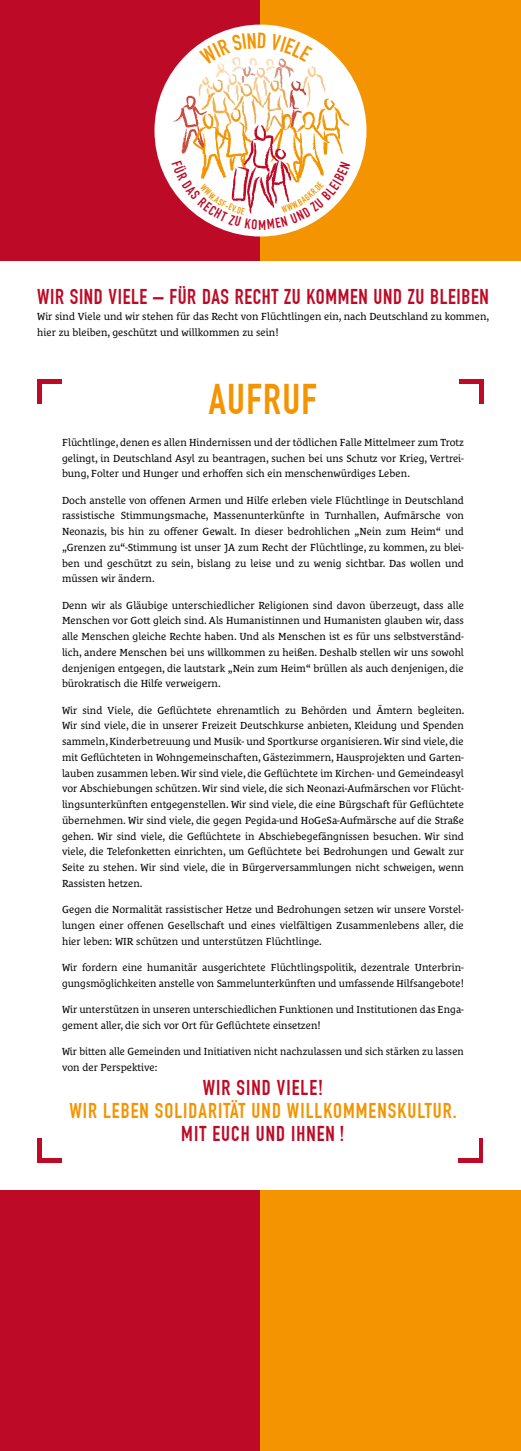
<style>
.page{position:relative;width:521px;height:1451px;background:#fff}
.page>*{position:absolute;margin:0;border:0;box-sizing:border-box;transform-origin:0 0}
.t1{font:700 42px "DIN Condensed";letter-spacing:.03em;color:#f39400}
.t2{font:700 21px "DIN Condensed";letter-spacing:.03em;color:#bd0a26}
.t3{font:700 21px "DIN Condensed";letter-spacing:.05em;color:#f39400}
.t4{font:700 21px "DIN Condensed";letter-spacing:.05em;color:#bd0a26}
.t5{font:10.5px/15.8px "Le Monde Courrier";color:#000;text-align:justify}
</style>
<div class="page">
<div style="left:0;top:0;width:260px;height:261px;background:#bd0a26"></div>
<div style="left:260px;top:0;width:261px;height:261px;background:#f39400"></div>
<div style="left:154px;top:25px;width:212px;height:212px;background:#fff;border-radius:50%"></div>
<div style="left:37px;top:379px;width:25px;height:25px;background:#bd0a26"></div>
<div style="left:42px;top:384px;width:21px;height:20px;background:#fff"></div>
<div style="left:459px;top:379px;width:25px;height:25px;background:#bd0a26"></div>
<div style="left:458px;top:384px;width:21px;height:20px;background:#fff"></div>
<div style="left:0;top:1191px;width:260px;height:260px;background:#bd0a26"></div>
<div style="left:260px;top:1191px;width:261px;height:260px;background:#f39400"></div>
<div style="left:458px;top:1138px;width:25px;height:25px;background:#bd0a26"></div>
<div style="left:458px;top:1137px;width:20px;height:21px;background:#fff"></div>
<div style="left:37px;top:1138px;width:25px;height:25px;background:#bd0a26"></div>
<div style="left:42px;top:1137px;width:20px;height:21px;background:#fff"></div>
<svg style="left:172px;top:32px;width:178px;height:198px"></svg>
<h2 class="t2" style="left:37px;top:284px;width:453px">WIR SIND VIELE – FÜR DAS RECHT ZU KOMMEN UND ZU BLEIBEN</h2>
<p class="t5" style="left:37px;top:308px;width:453px">Wir sind Viele und wir stehen für das Recht von Flüchtlingen ein, nach Deutschland zu kommen, hier zu bleiben, geschützt und willkommen zu sein!</p>
<h1 class="t1" style="left:209px;top:375px;width:110px">AUFRUF</h1>
<p class="t5" style="left:62px;top:434px;width:403px">Flüchtlinge, denen es allen Hindernissen und der tödlichen Falle Mittelmeer zum Trotz gelingt, in Deutschland Asyl zu beantragen, suchen bei uns Schutz vor Krieg, Vertrei&shy;bung, Folter und Hunger und erhoffen sich ein menschenwürdiges Leben.</p>
<p class="t5" style="left:62px;top:492px;width:403px">Doch anstelle von offenen Armen und Hilfe erleben viele Flüchtlinge in Deutschland rassistische Stimmungsmache, Massenunterkünfte in Turnhallen, Aufmärsche von Neonazis, bis hin zu offener Gewalt. In dieser bedrohlichen „Nein zum Heim“ und „Grenzen zu“-Stimmung ist unser JA zum Recht der Flüchtlinge, zu kommen, zu blei&shy;ben und geschützt zu sein, bislang zu leise und zu wenig sichtbar. Das wollen und müssen wir ändern.</p>
<p class="t5" style="left:62px;top:597px;width:403px">Denn wir als Gläubige unterschiedlicher Religionen sind davon überzeugt, dass alle Menschen vor Gott gleich sind. Als Humanistinnen und Humanisten glauben wir, dass alle Menschen gleiche Rechte haben. Und als Menschen ist es für uns selbstverständ&shy;lich, andere Menschen bei uns willkommen zu heißen. Deshalb stellen wir uns sowohl denjenigen entgegen, die lautstark „Nein zum Heim“ brüllen als auch denjenigen, die bürokratisch die Hilfe verweigern.</p>
<p class="t5" style="left:62px;top:702px;width:404px">Wir sind Viele, die Geflüchtete ehrenamtlich zu Behörden und Ämtern begleiten.<br>Wir sind viele, die in unserer Freizeit Deutschkurse anbieten, Kleidung und Spenden sammeln, Kinderbetreuung und Musik- und Sportkurse organisieren. Wir sind viele, die mit Geflüchteten in Wohngemeinschaften, Gästezimmern, Hausprojekten und Garten&shy;lauben zusammen leben. Wir sind viele, die Geflüchtete im Kirchen- und Gemeindeasyl vor Abschiebungen schützen. Wir sind viele, die sich Neonazi-Aufmärschen vor Flücht&shy;lingsunterkünften entgegenstellen. Wir sind viele, die eine Bürgschaft für Geflüchtete übernehmen. Wir sind viele, die gegen Pegida-und HoGeSa-Aufmärsche auf die Straße gehen. Wir sind viele, die Geflüchtete in Abschiebegefängnissen besuchen. Wir sind viele, die Telefonketten einrichten, um Geflüchtete bei Bedrohungen und Gewalt zur Seite zu stehen. Wir sind viele, die in Bürgerversammlungen nicht schweigen, wenn Rassisten hetzen.</p>
<p class="t5" style="left:62px;top:902px;width:403px">Gegen die Normalität rassistischer Hetze und Bedrohungen setzen wir unsere Vorstel&shy;lungen einer offenen Gesellschaft und eines vielfältigen Zusammenlebens aller, die hier leben: WIR schützen und unterstützen Flüchtlinge.</p>
<p class="t5" style="left:62px;top:959px;width:403px">Wir fordern eine humanitär ausgerichtete Flüchtlingspolitik, dezentrale Unterbrin&shy;gungsmöglichkeiten anstelle von Sammelunterkünften und umfassende Hilfsangebote!</p>
<p class="t5" style="left:62px;top:1001px;width:403px">Wir unterstützen in unseren unterschiedlichen Funktionen und Institutionen das Enga&shy;gement aller, die sich vor Ort für Geflüchtete einsetzen!</p>
<p class="t5" style="left:62px;top:1043px;width:403px">Wir bitten alle Gemeinden und Initiativen nicht nachzulassen und sich stärken zu lassen von der Perspektive:</p>
<h2 class="t4" style="left:203px;top:1075px;width:122px">WIR SIND VIELE!</h2>
<h2 class="t3" style="left:69px;top:1098px;width:389px">WIR LEBEN SOLIDARITÄT UND WILLKOMMENSKULTUR.</h2>
<h2 class="t4" style="left:181px;top:1121px;width:165px">MIT EUCH UND IHNEN !</h2>
</div>
